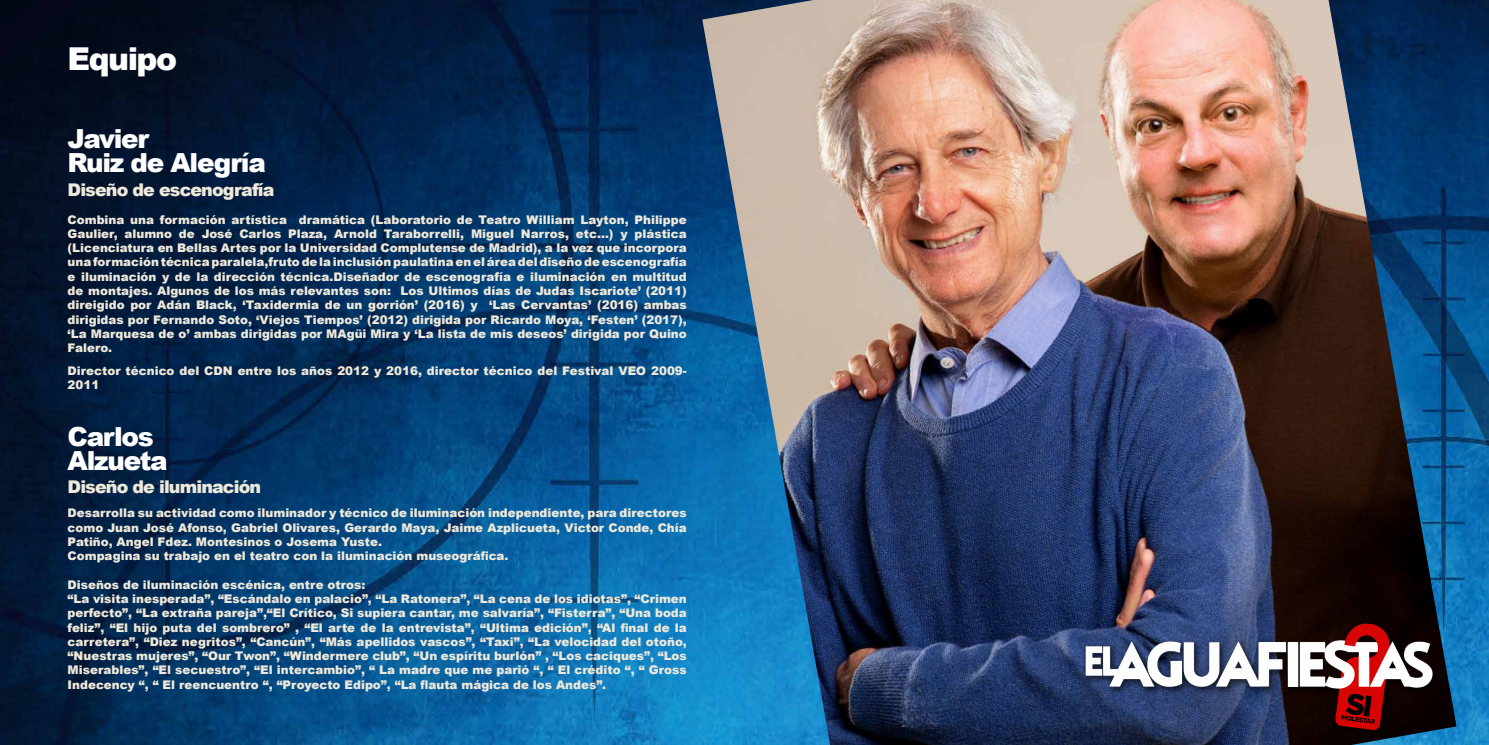
<style>
.page{position:relative;width:1489px;height:745px;background:#fff}
.page>*{position:absolute;margin:0;border:0;box-sizing:border-box;transform-origin:0 0}
.t1{font:900 31.5px "Arial";letter-spacing:-.05em;color:#fff}
.t2{font:900 26.25px/23.6px "Arial";letter-spacing:-.05em;color:#fff}
.t3{font:900 17.5px "Arial";letter-spacing:-.05em;color:#efe9db}
.t4{font:900 11.9px/14.3px "Arial";color:#efe9db}
</style>
<div class="page">
<img style="left:1488px;top:4px;width:1px;height:736px">
<img style="left:0;top:0;width:1488px;height:744px">
<img style="left:702px;top:0;width:754px;height:744px">
<img style="left:1068px;top:607px;width:386px;height:133px">
<h1 class="t1" style="left:68px;top:36px;width:111px">Equipo</h1>
<h2 class="t2" style="left:68px;top:126px;width:200px">Javier<br>Ruiz de Alegría</h2>
<h3 class="t3" style="left:68px;top:177px;width:208px">Diseño de escenografía</h3>
<p class="t4" style="left:68px;top:212px;width:620px;text-align:justify">Combina una formación artística dramática (Laboratorio de Teatro William Layton, Philippe Gaulier, alumno de José Carlos Plaza, Arnold Taraborrelli, Miguel Narros, etc…) y plástica (Licenciatura en Bellas Artes por la Universidad Complutense de Madrid), a la vez que incorpora una formación técnica paralela,fruto de la inclusión paulatina en el área del diseño de escenografía e iluminación y de la dirección técnica.Diseñador de escenografía e iluminación en multitud de montajes. Algunos de los más relevantes son: Los Ultimos días de Judas Iscariote’ (2011) direigido por Adán Black, ‘Taxidermia de un gorrión’ (2016) y ‘Las Cervantas’ (2016) ambas dirigidas por Fernando Soto, ‘Viejos Tiempos’ (2012) dirigida por Ricardo Moya, ‘Festen’ (2017), ‘La Marquesa de o’ ambas dirigidas por MAgüi Mira y ‘La lista de mis deseos’ dirigida por Quino Falero.</p>
<p class="t4" style="left:68px;top:363px;width:620px">Director técnico del CDN entre los años 2012 y 2016, director técnico del Festival VEO 2009-<br>2011</p>
<h2 class="t2" style="left:68px;top:423px;width:102px">Carlos<br>Alzueta</h2>
<h3 class="t3" style="left:68px;top:474px;width:195px">Diseño de iluminación</h3>
<p class="t4" style="left:68px;top:505px;width:620px">Desarrolla su actividad como iluminador y técnico de iluminación independiente, para directores como Juan José Afonso, Gabriel Olivares, Gerardo Maya, Jaime Azplicueta, Victor Conde, Chía Patiño, Angel Fdez. Montesinos o Josema Yuste.<br>Compagina su trabajo en el teatro con la iluminación museográfica.</p>
<p class="t4" style="left:68px;top:576px;width:620px">Diseños de iluminación escénica, entre otros:<br>“La visita inesperada”, “Escándalo en palacio”, “La Ratonera”, “La cena de los idiotas”, “Crimen perfecto”, “La extraña pareja”,“El Crítico, Si supiera cantar, me salvaría”, “Fisterra”, “Una boda feliz”, “El hijo puta del sombrero” , “El arte de la entrevista”, “Ultima edición”, “Al final de la carretera”, “Diez negritos”, “Cancún”, “Más apellidos vascos”, “Taxi”, “La velocidad del otoño, “Nuestras mujeres”, “Our Twon”, “Windermere club”, “Un espíritu burlón” , “Los caciques”, “Los Miserables”, “El secuestro”, “El intercambio”, “ La madre que me parió “, “ El crédito “, “ Gross Indecency “, “ El reencuentro “, “Proyecto Edipo”, “La flauta mágica de los Andes”.</p>
</div>
